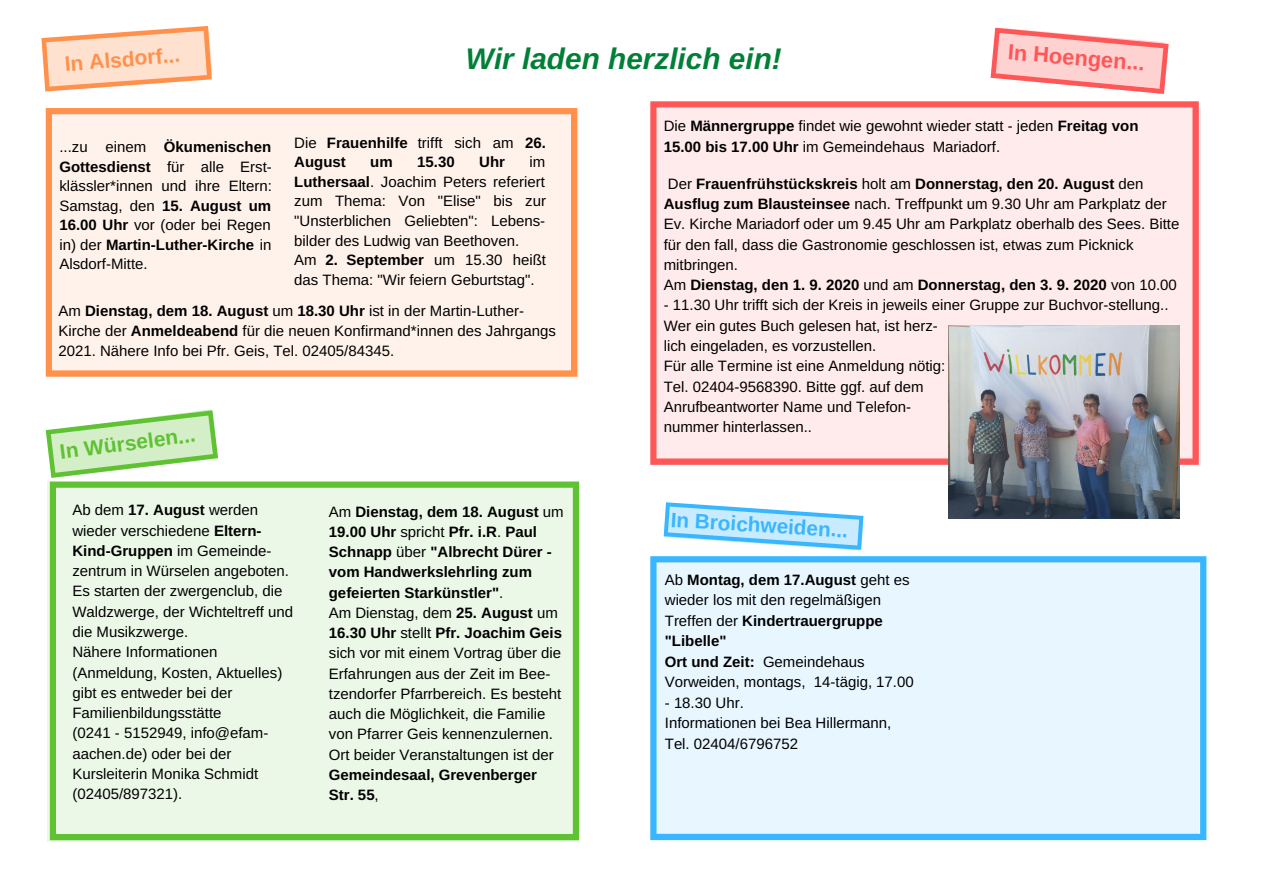
<style>
.page{position:relative;width:1263px;height:894px;background:#fff}
.page>*{position:absolute;margin:0;border:0;box-sizing:border-box;transform-origin:0 0}
.t1{font:italic 700 29.7px "Arimo";color:#008037}
.t2{font:700 21.9px "Arimo";color:#ff5757}
.t3{font:700 21px "Arimo";color:#5ec233}
.t4{font:700 21px "Arimo";color:#ff914d}
.t5{font:700 20.7px "Arimo";color:#38b6ff}
.t6{font:15px/20.2px "Arimo";color:#000}
.t7{font:700 15px/19.5px "Arimo";color:#000}
.s1{font-weight:700}
.s2{font-weight:400}
</style>
<div class="page">
<div style="left:46px;top:108px;width:531px;height:268px;background:#fff2ea"></div>
<svg style="left:990px;top:28px;width:179px;height:66px"></svg>
<div style="left:50px;top:481px;width:529px;height:359px;background:#ecf8e7"></div>
<svg style="left:650px;top:556px;width:556px;height:283px;fill:#e8f6ff"></svg>
<div style="left:650px;top:101px;width:549px;height:363px;background:#ffebeb"></div>
<svg style="left:41px;top:26px;width:171px;height:65px"></svg>
<svg style="left:46px;top:409px;width:172px;height:69px"></svg>
<svg style="left:664px;top:502px;width:199px;height:48px"></svg>
<img style="left:949px;top:326px;width:230px;height:192px">
<h3 class="t4" style="left:64px;top:53px;width:117px;rotate:-5deg">In Alsdorf...</h3>
<h2 class="t2" style="left:1009px;top:39px;width:139px;rotate:5deg">In Hoengen...</h2>
<h1 class="t1" style="left:466px;top:42px;width:317px">Wir laden herzlich ein!</h1>
<p class="t6" style="left:59px;top:137px;width:214px;line-height:19.5px;text-align:justify">...zu einem <span class="s1">Ökumenischen Gottesdienst</span> für alle Erst&shy;klässler*innen und ihre Eltern:<br>Samstag, den <span class="s1">15. August um 16.00 Uhr</span> vor (oder bei Regen in) der <span class="s1">Martin-Luther-Kirche</span> in Alsdorf-Mitte.</p>
<p class="t7" style="left:294px;top:133px;width:253px"><span class="s2">Die</span> Frauenhilfe <span class="s2">trifft sich am</span> 26.<br>August</p>
<p class="t6" style="left:294px;top:152px;width:253px;line-height:19.5px;text-indent:235px">im<br><span class="s1">Luthersaal</span>. Joachim Peters referiert zum Thema: Von "Elise" bis zur "Unsterblichen Geliebten": Lebens&shy;bilder des Ludwig van Beethoven.<br>Am <span class="s1">2. September</span> um 15.30 heißt das Thema: "Wir feiern Geburtstag".</p>
<p class="t7" style="left:370px;top:152px;width:24px">um</p>
<p class="t7" style="left:417px;top:152px;width:39px">15.30</p>
<p class="t7" style="left:479px;top:152px;width:27px">Uhr</p>
<p class="t6" style="left:58px;top:300px;width:499px">Am <span class="s1">Dienstag, dem 18. August</span> um <span class="s1">18.30 Uhr</span> ist in der Martin-Luther-<br>Kirche der <span class="s1">Anmeldeabend</span> für die neuen Konfirmand*innen des Jahrgangs<br>2021. Nähere Info bei Pfr. Geis, Tel. 02405/84345.</p>
<h3 class="t3" style="left:59px;top:439px;width:138px;rotate:-7deg">In Würselen...</h3>
<p class="t6" style="left:72px;top:500px;width:222px">Ab dem <span class="s1">17. August</span> werden wieder verschiedene <span class="s1">Eltern-<br>Kind-Gruppen</span> im Gemeinde&shy;zentrum in Würselen angeboten.<br>Es starten der zwergenclub, die<br>Waldzwerge, der Wichteltreff und die Musikzwerge.<br>Nähere Informationen (Anmeldung, Kosten, Aktuelles) gibt es entweder bei der<br>Familienbildungsstätte<br>(0241 - 5152949, info@efam&shy;aachen.de) oder bei der<br>Kursleiterin Monika Schmidt (02405/897321).</p>
<p class="t6" style="left:329px;top:501px;width:236px">Am <span class="s1">Dienstag, dem 18. August</span> um<br><span class="s1">19.00 Uhr</span> spricht <span class="s1">Pfr. i.R</span>. <span class="s1">Paul<br>Schnapp</span> über <span class="s1">"Albrecht Dürer - vom Handwerkslehrling zum gefeierten Starkünstler"</span>.<br>Am Dienstag, dem <span class="s1">25. August</span> um<br><span class="s1">16.30 Uhr</span> stellt <span class="s1">Pfr. Joachim Geis </span>sich vor mit einem Vortrag über die<br>Erfahrungen aus der Zeit im Bee&shy;tzendorfer Pfarrbereich. Es besteht auch die Möglichkeit, die Familie von Pfarrer Geis kennenzulernen.<br>Ort beider Veranstaltungen ist der</p>
<p class="t7" style="left:329px;top:764px;width:210px;line-height:20.2px">Gemeindesaal, Grevenberger<br>Str. 55<span class="s2">,</span></p>
<p class="t6" style="left:664px;top:116px;width:476px">Die <span class="s1">Männergruppe</span> findet wie gewohnt wieder statt - jeden <span class="s1">Freitag von<br>15.00 bis 17.00 Uhr</span> im Gemeindehaus Mariadorf.</p>
<p class="t6" style="left:664px;top:173px;width:517px">Der <span class="s1">Frauenfrühstückskreis</span> holt am <span class="s1">Donnerstag, den 20. August</span> den <span class="s1">Ausflug zum Blausteinsee</span> nach. Treffpunkt um 9.30 Uhr am Parkplatz der Ev. Kirche Mariadorf oder um 9.45 Uhr am Parkplatz oberhalb des Sees. Bitte für den fall, dass die Gastronomie geschlossen ist, etwas zum Picknick mitbringen.<br>Am <span class="s1">Dienstag, den 1. 9. 2020</span> und am <span class="s1">Donnerstag, den 3. 9. 2020</span> von 10.00</p>
<p class="t6" style="left:664px;top:295px;width:506px">- 11.30 Uhr trifft sich der Kreis in jeweils einer Gruppe zur Buchvor-stellung..<br>Wer ein gutes Buch gelesen hat, ist herz-<br>lich eingeladen, es vorzustellen.<br>Für alle Termine ist eine Anmeldung nötig:<br>Tel. 02404-9568390. Bitte ggf. auf dem<br>Anrufbeantworter Name und Telefon-<br>nummer hinterlassen..</p>
<h3 class="t5" style="left:671px;top:508px;width:179px;rotate:3deg">In Broichweiden...</h3>
<p class="t6" style="left:665px;top:569px;width:250px">Ab <span class="s1">Montag, dem 17.August</span> geht es wieder los mit den regelmäßigen<br>Treffen der <span class="s1">Kindertrauergruppe "Libelle"<br>Ort und Zeit:</span> Gemeindehaus<br>Vorweiden, montags, 14-tägig, 17.00</p>
<p class="t6" style="left:665px;top:692px;width:228px">- 18.30 Uhr.<br>Informationen bei Bea Hillermann,<br>Tel. 02404/6796752</p>
</div>
